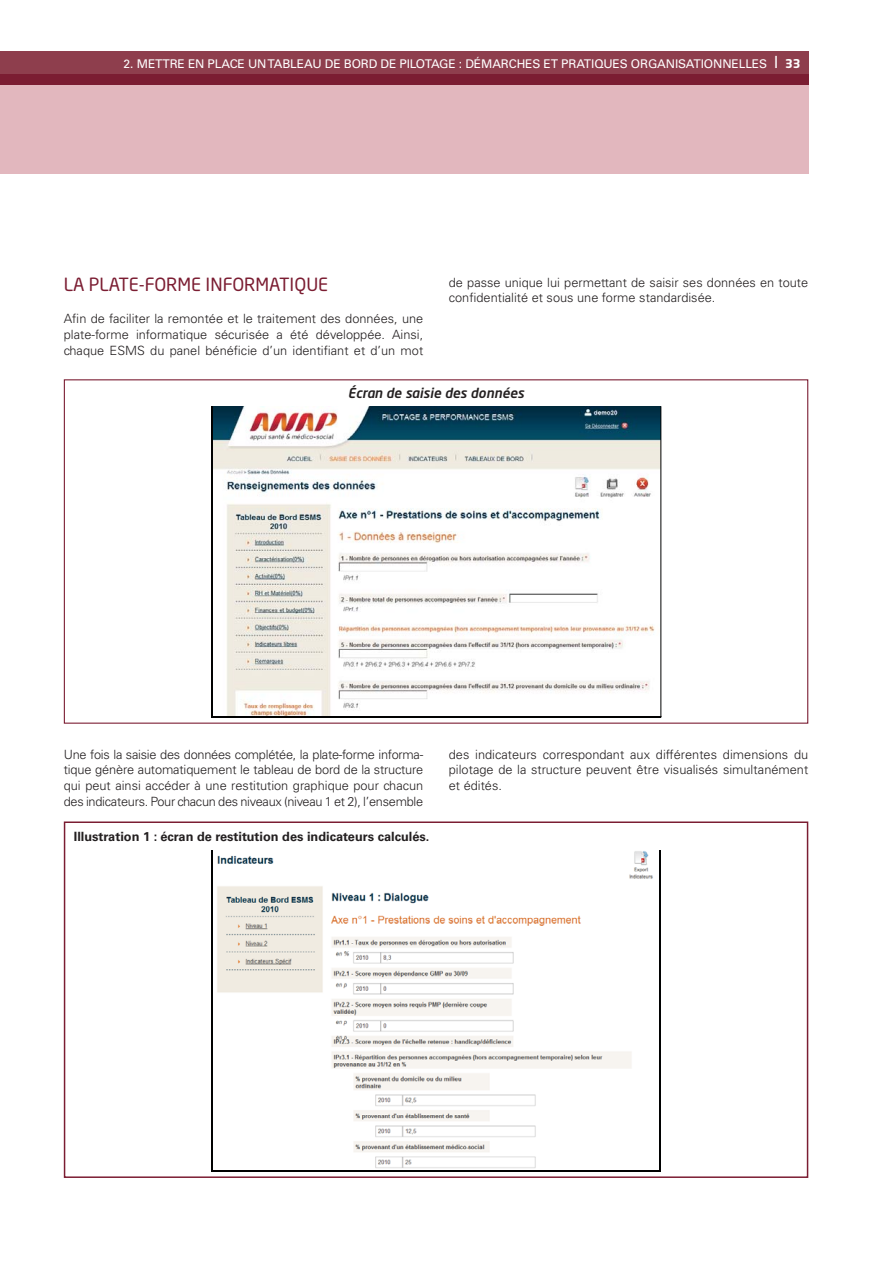
<style>
.page{position:relative;width:893px;height:1263px;background:#fff}
.page>*{position:absolute;margin:0;border:0;box-sizing:border-box;transform-origin:0 0}
.t1{font:18px "Neo Sans";color:#7b1d32}
.t2{font:italic 500 13.5px "Neo Sans";color:#231f20}
.t3{font:300 12.75px/15.8px "Univers";color:#231f20;text-align:justify}
.t4{font:700 12.75px "Univers LT";color:#231f20}
.t5{font:12px "Univers LT";letter-spacing:-.01em;color:#fff}
.s1{font-family:"Neo Sans";font-weight:700}
</style>
<div class="page">
<div style="left:0;top:51px;width:808px;height:25px;background:#8e3e4d"></div>
<div style="left:0;top:76px;width:808px;height:98px;background:#e2b7be"></div>
<div style="left:0;top:75px;width:808px;height:10px;background:#7b1d32"></div>
<img style="left:213px;top:406px;width:448px;height:310px">
<hr style="left:211px;top:406px;width:2px;height:310px;background:#010202">
<hr style="left:211px;top:716px;width:450px;height:1px;background:#010202">
<div style="left:64px;top:822px;width:744px;height:356px;border:2px solid #7b1d32"></div>
<img style="left:217px;top:851px;width:436px;height:317px">
<hr style="left:211px;top:850px;width:2px;height:320px;background:#010202">
<hr style="left:659px;top:850px;width:2px;height:320px;background:#010202">
<hr style="left:211px;top:1170px;width:450px;height:2px;background:#010202">
<p class="t5" style="left:123px;top:58px;width:678px">2. METTRE EN PLACE UN TABLEAU DE BORD DE PILOTAGE : DÉMARCHES ET PRATIQUES ORGANISATIONNELLES <sup>|</sup> <span class="s1">33</span></p>
<h1 class="t1" style="left:64px;top:276px;width:266px">LA PLATE-FORME INFORMATIQUE</h1>
<p class="t3" style="left:64px;top:312px;width:361px">Afin de faciliter la remontée et le traitement des données, une plate-forme informatique sécurisée a été développée. Ainsi, chaque ESMS du panel bénéficie d’un identifiant et d’un mot</p>
<p class="t3" style="left:449px;top:275px;width:361px">de passe unique lui permettant de saisir ses données en toute confidentialité et sous une forme standardisée.</p>
<p class="t2" style="left:348px;top:387px;width:178px">Écran de saisie des données</p>
<p class="t3" style="left:64px;top:747px;width:361px">Une fois la saisie des données complétée, la plate-forme informa&shy;tique génère automatiquement le tableau de bord de la structure qui peut ainsi accéder à une restitution graphique pour chacun des indicateurs. Pour chacun des niveaux (niveau 1 et 2), l’ensemble</p>
<p class="t3" style="left:449px;top:747px;width:361px">des indicateurs correspondant aux différentes dimensions du pilotage de la structure peuvent être visualisés simultanément et édités.</p>
<p class="t4" style="left:74px;top:830px;width:357px">Illustration 1 : écran de restitution des indicateurs calculés.</p>
</div>
